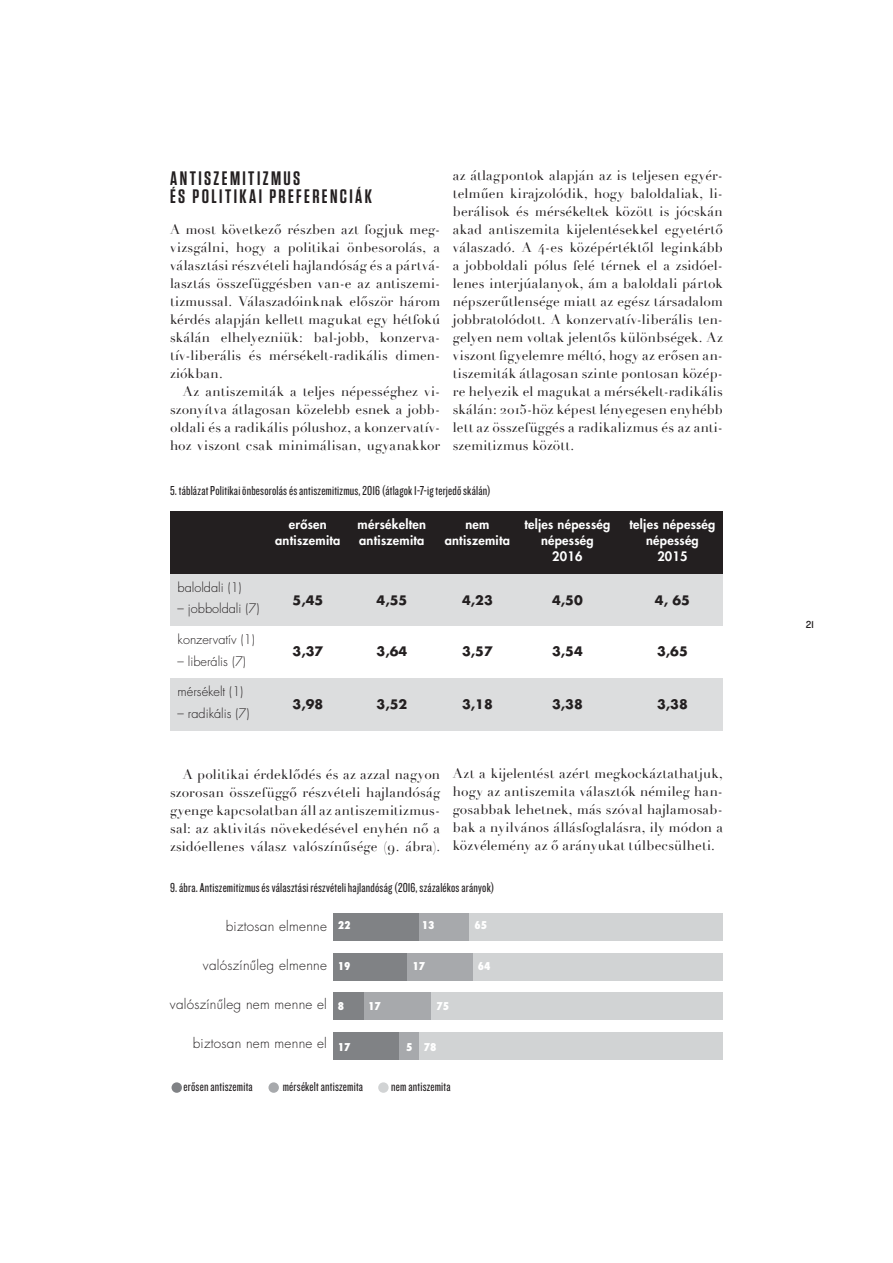
<style>
.page{position:relative;width:893px;height:1263px;background:#fff}
.page>*{position:absolute;margin:0;border:0;box-sizing:border-box;transform-origin:0 0}
.t1{font:600 19.5px/18px "Tungsten";letter-spacing:.125em;color:#231f20}
.t2{font:13.5px/18px "Didot";letter-spacing:.015em;color:#231f20;text-align:justify}
.t3{font:13.5px "Knockout 28 Junior Feathrwt";letter-spacing:.015em;color:#231f20}
.t4{font:300 13.5px "H Futura";letter-spacing:.02em;color:#231f20}
.t5{font:800 12.75px "H Futura";letter-spacing:.02em;color:#fff}
.t6{font:300 12.75px "H Futura";color:#231f20}
.t7{font:700 12.75px "H Futura";color:#231f20}
.t8{font:800 10.5px "H Futura Cond";color:#fff}
.t9{font:10.5px "Knockout HTF31 Junior Middlewt";color:#231f20}
</style>
<div class="page">
<div style="left:172px;top:1082px;width:10px;height:11px;background:#808285;border-radius:50%"></div>
<div style="left:268px;top:1082px;width:11px;height:11px;background:#a7a9ac;border-radius:50%"></div>
<div style="left:378px;top:1082px;width:11px;height:11px;background:#d1d3d4;border-radius:50%"></div>
<div style="left:170px;top:573px;width:553px;height:52px;background:#dcddde"></div>
<div style="left:170px;top:678px;width:553px;height:52px;background:#dcddde"></div>
<div style="left:170px;top:511px;width:553px;height:62px;background:#231f20"></div>
<div style="left:333px;top:1032px;width:67px;height:27px;background:#808285"></div>
<div style="left:400px;top:1032px;width:19px;height:27px;background:#a7a9ac"></div>
<div style="left:419px;top:1032px;width:304px;height:27px;background:#d1d3d4"></div>
<div style="left:333px;top:993px;width:31px;height:27px;background:#808285"></div>
<div style="left:364px;top:993px;width:67px;height:27px;background:#a7a9ac"></div>
<div style="left:431px;top:993px;width:292px;height:27px;background:#d1d3d4"></div>
<div style="left:333px;top:953px;width:74px;height:27px;background:#808285"></div>
<div style="left:407px;top:953px;width:66px;height:27px;background:#a7a9ac"></div>
<div style="left:473px;top:953px;width:250px;height:27px;background:#d1d3d4"></div>
<div style="left:333px;top:914px;width:86px;height:27px;background:#808285"></div>
<div style="left:419px;top:914px;width:51px;height:27px;background:#a7a9ac"></div>
<div style="left:470px;top:914px;width:253px;height:27px;background:#d1d3d4"></div>
<h1 class="t1" style="left:170px;top:169px;width:203px">ANTISZEMITIZMUS<br>ÉS POLITIKAI PREFERENCIÁK</h1>
<p class="t2" style="left:170px;top:221px;width:272px">A most következő részben azt fogjuk meg&shy;vizsgálni, hogy a politikai önbesorolás, a választási részvételi hajlandóság és a pártvá&shy;lasztás összefüggésben van-e az antiszemi&shy;tizmussal. Válaszadóinknak először három kérdés alapján kellett magukat egy hétfokú skálán elhelyezniük: bal-jobb, konzerva&shy;tív-liberális és mérsékelt-radikális dimen&shy;ziókban.</p>
<p class="t2" style="left:170px;top:383px;width:271px;text-indent:13px">Az antiszemiták a teljes népességhez vi&shy;szonyítva átlagosan közelebb esnek a jobb&shy;oldali és a radikális pólushoz, a konzervatív&shy;hoz viszont csak minimálisan, ugyanakkor</p>
<p class="t2" style="left:453px;top:167px;width:272px">az átlagpontok alapján az is teljesen egyér&shy;telműen kirajzolódik, hogy baloldaliak, li&shy;berálisok és mérsékeltek között is jócskán akad antiszemita kijelentésekkel egyetértő válaszadó. A 4-es középértéktől leginkább a jobboldali pólus felé térnek el a zsidóel&shy;lenes interjúalanyok, ám a baloldali pártok népszerűtlensége miatt az egész társadalom jobbratolódott. A konzervatív-liberális ten&shy;gelyen nem voltak jelentős különbségek. Az viszont figyelemre méltó, hogy az erősen an&shy;tiszemiták átlagosan szinte pontosan közép&shy;re helyezik el magukat a mérsékelt-radikális skálán: 2015-höz képest lényegesen enyhébb lett az összefüggés a radikalizmus és az anti&shy;szemitizmus között.</p>
<p class="t3" style="left:170px;top:482px;width:322px">5. táblázat Politikai önbesorolás és antiszemitizmus, 2016 (átlagok 1-7-ig terjedő skálán)</p>
<p class="t6" style="left:178px;top:579px;width:66px">baloldali (1)</p>
<p class="t6" style="left:178px;top:601px;width:83px">– jobboldali (7)</p>
<p class="t6" style="left:178px;top:631px;width:79px">konzervatív (1)</p>
<p class="t6" style="left:178px;top:653px;width:70px">– liberális (7)</p>
<p class="t6" style="left:178px;top:683px;width:67px">mérsékelt (1)</p>
<p class="t6" style="left:178px;top:705px;width:73px">– radikális (7)</p>
<p class="t5" style="left:289px;top:516px;width:39px">erôsen</p>
<p class="t5" style="left:358px;top:516px;width:70px">mérsékelten</p>
<p class="t5" style="left:465px;top:516px;width:26px">nem</p>
<p class="t5" style="left:524px;top:516px;width:87px">teljes népesség</p>
<p class="t5" style="left:629px;top:516px;width:87px">teljes népesség</p>
<p class="t5" style="left:275px;top:532px;width:67px">antiszemita</p>
<p class="t5" style="left:359px;top:532px;width:67px">antiszemita</p>
<p class="t5" style="left:445px;top:532px;width:67px">antiszemita</p>
<p class="t5" style="left:541px;top:532px;width:54px">népesség</p>
<p class="t5" style="left:646px;top:532px;width:54px">népesség</p>
<p class="t5" style="left:552px;top:547px;width:32px">2016</p>
<p class="t5" style="left:657px;top:547px;width:32px">2015</p>
<p class="t7" style="left:293px;top:591px;width:32px">5,45</p>
<p class="t7" style="left:377px;top:591px;width:32px">4,55</p>
<p class="t7" style="left:462px;top:591px;width:32px">4,23</p>
<p class="t7" style="left:552px;top:591px;width:32px">4,50</p>
<p class="t7" style="left:655px;top:591px;width:37px">4, 65</p>
<p class="t7" style="left:293px;top:642px;width:32px">3,37</p>
<p class="t7" style="left:377px;top:642px;width:32px">3,64</p>
<p class="t7" style="left:462px;top:642px;width:32px">3,57</p>
<p class="t7" style="left:552px;top:642px;width:32px">3,54</p>
<p class="t7" style="left:657px;top:642px;width:32px">3,65</p>
<p class="t7" style="left:293px;top:695px;width:32px">3,98</p>
<p class="t7" style="left:377px;top:695px;width:32px">3,52</p>
<p class="t7" style="left:462px;top:695px;width:32px">3,18</p>
<p class="t7" style="left:552px;top:695px;width:32px">3,38</p>
<p class="t7" style="left:657px;top:695px;width:32px">3,38</p>
<p class="t2" style="left:170px;top:765px;width:272px;text-indent:13px">A politikai érdeklődés és az azzal nagyon szorosan összefüggő részvételi hajlandóság gyenge kapcsolatban áll az antiszemitizmus&shy;sal: az aktivitás növekedésével enyhén nő a zsidóellenes válasz valószínűsége (9. ábra).</p>
<p class="t2" style="left:453px;top:765px;width:271px">Azt a kijelentést azért megkockáztathatjuk, hogy az antiszemita választók némileg han&shy;gosabbak lehetnek, más szóval hajlamosab&shy;bak a nyilvános állásfoglalásra, ily módon a közvélemény az ő arányukat túlbecsülheti.</p>
<p class="t3" style="left:170px;top:880px;width:326px">9. ábra. Antiszemitizmus és választási részvételi hajlandóság (2016, százalékos arányok)</p>
<p class="t4" style="left:226px;top:918px;width:103px">biztosan elmenne</p>
<p class="t4" style="left:203px;top:957px;width:126px">valószínûleg elmenne</p>
<p class="t4" style="left:170px;top:996px;width:159px">valószínûleg nem menne el</p>
<p class="t4" style="left:193px;top:1035px;width:136px">biztosan nem menne el</p>
<p class="t8" style="left:338px;top:919px;width:14px">22</p>
<p class="t8" style="left:338px;top:959px;width:14px">19</p>
<p class="t8" style="left:338px;top:1000px;width:8px">8</p>
<p class="t8" style="left:338px;top:1040px;width:14px">17</p>
<p class="t8" style="left:368px;top:1000px;width:14px">17</p>
<p class="t8" style="left:422px;top:919px;width:14px">13</p>
<p class="t8" style="left:412px;top:959px;width:14px">17</p>
<p class="t8" style="left:437px;top:1000px;width:14px">75</p>
<p class="t8" style="left:406px;top:1040px;width:8px">5</p>
<p class="t8" style="left:424px;top:1040px;width:14px">78</p>
<p class="t3" style="left:184px;top:1078px;width:71px">erősen antiszemita</p>
<p class="t3" style="left:283px;top:1078px;width:82px">mérsékelt antiszemita</p>
<p class="t3" style="left:391px;top:1078px;width:61px">nem antiszemita</p>
<p class="t8" style="left:475px;top:919px;width:14px">65</p>
<p class="t8" style="left:478px;top:959px;width:14px">64</p>
<p class="t9" style="left:806px;top:619px;width:10px">21</p>
</div>
